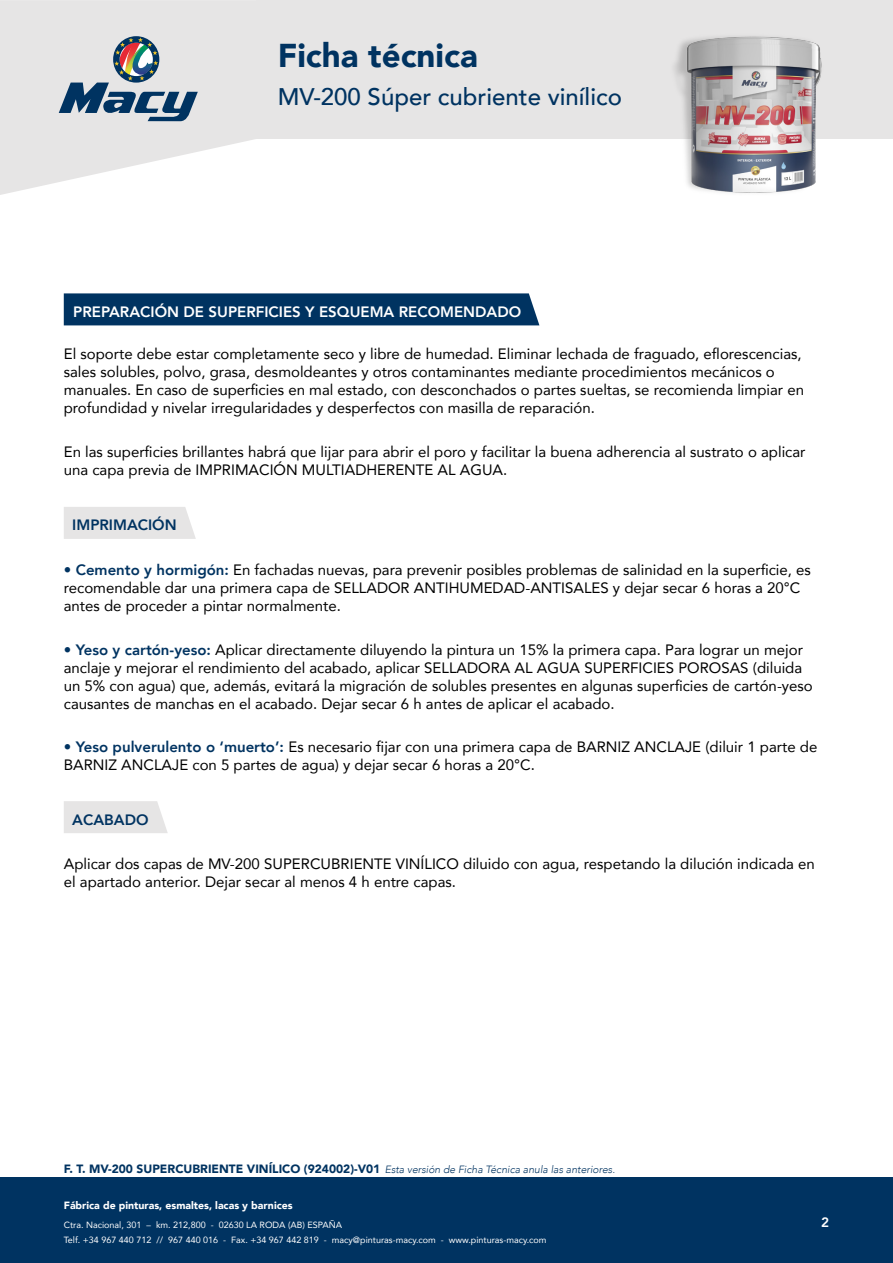
<style>
.page{position:relative;width:893px;height:1263px;background:#fff}
.page>*{position:absolute;margin:0;border:0;box-sizing:border-box;transform-origin:0 0}
.t1{font:900 33px "Avenir";color:#003361}
.t2{font:500 24px "Avenir";color:#003361}
.t3{font:15px/18px "Avenir";color:#000}
.t4{font:800 15px "Avenir";color:#fff}
.t5{font:800 15px "Avenir";color:#003361}
.t6{font:800 13.5px "Avenir";color:#fff}
.t7{font:900 12px "Avenir";color:#003361}
.t8{font:900 10.5px "Avenir";color:#fff}
.t9{font:9px/15px "Avenir";color:#fff}
.s1{font-weight:800;color:#003361}
.s2{font-weight:300;font-style:italic;font-size:10.5px}
</style>
<div class="page">
<div style="left:257px;top:0;width:636px;height:139px;background:#e6e5e5"></div>
<div style="left:0;top:1178px;width:733px;height:85px;background:#003361"></div>
<div style="left:730px;top:1178px;width:163px;height:85px;background:#003361"></div>
<img style="left:674px;top:36px;width:148px;height:157px">
<svg style="left:0;top:0;width:257px;height:195px;fill:#e6e5e5"></svg>
<svg style="left:59px;top:36px;width:139px;height:85px;background:#a3aeb9"></svg>
<div style="left:64px;top:293px;width:475px;height:32px;background:#003361"></div>
<div style="left:64px;top:801px;width:104px;height:32px;background:#e6e5e5"></div>
<div style="left:64px;top:507px;width:132px;height:32px;background:#e6e5e5"></div>
<h1 class="t1" style="left:278px;top:28px;width:201px">Ficha técnica</h1>
<h2 class="t2" style="left:278px;top:76px;width:346px">MV-200 Súper cubriente vinílico</h2>
<p class="t4" style="left:73px;top:300px;width:449px">PREPARACIÓN DE SUPERFICIES Y ESQUEMA RECOMENDADO</p>
<p class="t3" style="left:64px;top:345px;width:742px">El soporte debe estar completamente seco y libre de humedad. Eliminar lechada de fraguado, eflorescencias, sales solubles, polvo, grasa, desmoldeantes y otros contaminantes mediante procedimientos mecánicos o manuales. En caso de superficies en mal estado, con desconchados o partes sueltas, se recomienda limpiar en profundidad y nivelar irregularidades y desperfectos con masilla de reparación.</p>
<p class="t3" style="left:64px;top:442px;width:743px">En las superficies brillantes habrá que lijar para abrir el poro y facilitar la buena adherencia al sustrato o aplicar una capa previa de IMPRIMACIÓN MULTIADHERENTE AL AGUA.</p>
<p class="t5" style="left:72px;top:513px;width:106px">IMPRIMACIÓN</p>
<p class="t3" style="left:64px;top:560px;width:749px"><span class="s1">• Cemento y hormigón:</span> En fachadas nuevas, para prevenir posibles problemas de salinidad en la superficie, es recomendable dar una primera capa de SELLADOR ANTIHUMEDAD-ANTISALES y dejar secar 6 horas a 20°C antes de proceder a pintar normalmente.</p>
<p class="t3" style="left:64px;top:640px;width:751px"><span class="s1">• Yeso y cartón-yeso:</span> Aplicar directamente diluyendo la pintura un 15% la primera capa. Para lograr un mejor anclaje y mejorar el rendimiento del acabado, aplicar SELLADORA AL AGUA SUPERFICIES POROSAS (diluida un 5% con agua) que, además, evitará la migración de solubles presentes en algunas superficies de cartón-yeso causantes de manchas en el acabado. Dejar secar 6 h antes de aplicar el acabado.</p>
<p class="t3" style="left:64px;top:737px;width:755px"><span class="s1">• Yeso pulverulento o ‘muerto’:</span> Es necesario fijar con una primera capa de BARNIZ ANCLAJE (diluir 1 parte de<br>BARNIZ ANCLAJE con 5 partes de agua) y dejar secar 6 horas a 20°C.</p>
<p class="t5" style="left:72px;top:808px;width:78px">ACABADO</p>
<p class="t3" style="left:64px;top:855px;width:752px">Aplicar dos capas de MV-200 SUPERCUBRIENTE VINÍLICO diluido con agua, respetando la dilución indicada en el apartado anterior. Dejar secar al menos 4 h entre capas.</p>
<p class="t7" style="left:64px;top:1158px;width:553px">F. T. MV-200 SUPERCUBRIENTE VINÍLICO (924002)-V01 <span class="s2">Esta versión de Ficha Técnica anula las anteriores.</span></p>
<p class="t8" style="left:64px;top:1196px;width:230px">Fábrica de pinturas, esmaltes, lacas y barnices</p>
<p class="t9" style="left:64px;top:1217px;width:484px">Ctra. Nacional, 301 – km. 212,800 - 02630 LA RODA (AB) ESPAÑA<br>Telf. +34 967 440 712 // 967 440 016 - Fax. +34 967 442 819 - macy@pinturas-macy.com - www.pinturas-macy.com</p>
<p class="t6" style="left:821px;top:1212px;width:9px">2</p>
</div>
